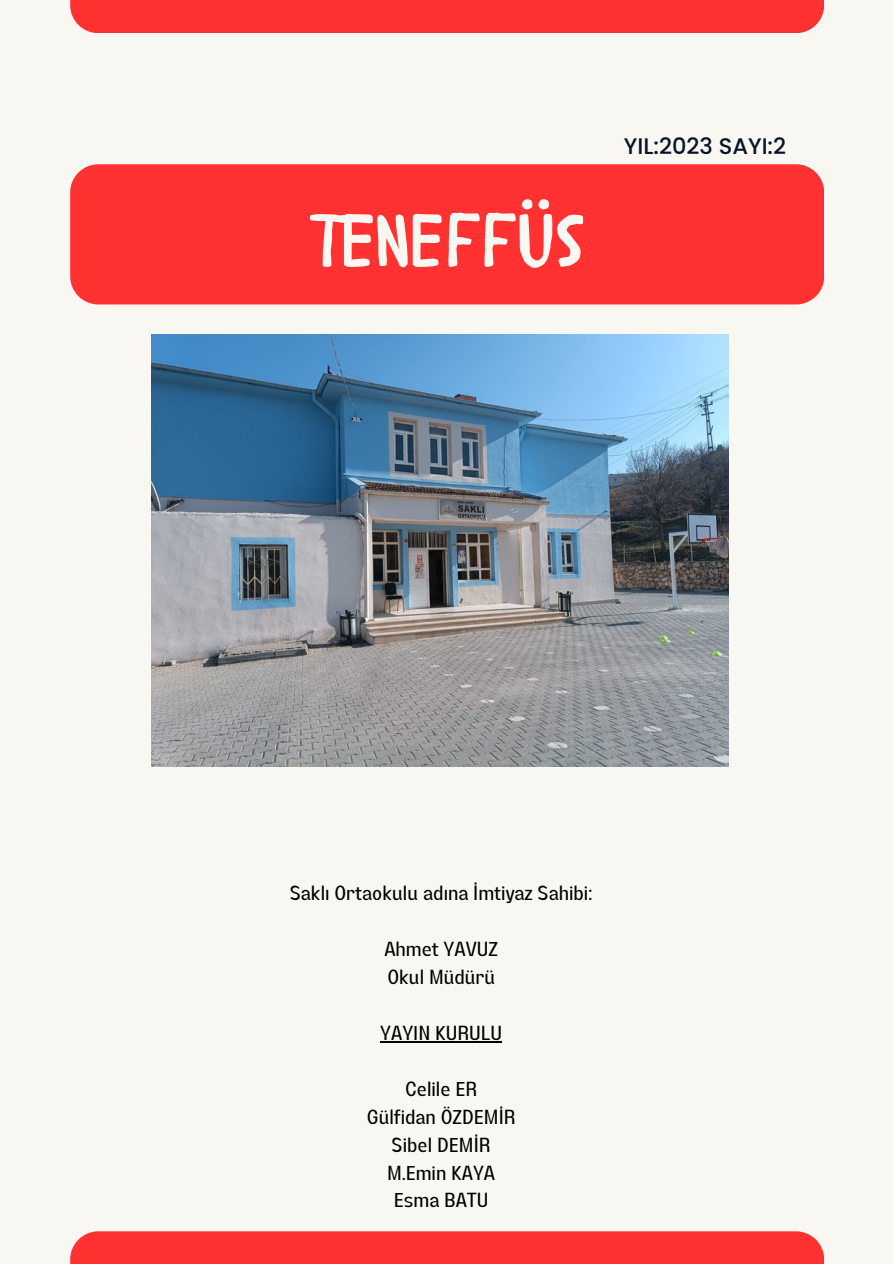
<style>
.page{position:relative;width:894px;height:1264px;background:#fff}
.page>*{position:absolute;margin:0;border:0;box-sizing:border-box;transform-origin:0 0}
.t1{font:75px "CHILDRENONE";color:#f8f7f2}
.t2{font:500 22.5px "Poppins";color:#081427}
.t3{font:19.95px "Lazord";color:#000}
</style>
<div class="page">
<div style="left:0;top:0;width:893px;height:1263px;background:#f8f7f2"></div>
<div style="left:70px;top:164px;width:753px;height:140px;background:#ff3131;border-radius:28px"></div>
<div style="left:70px;top:1231px;width:753px;height:32px;background:#ff3131"></div>
<div style="left:70px;top:0;width:753px;height:33px;background:#ff3131"></div>
<img style="left:152px;top:334px;width:576px;height:432px">
<hr style="left:380px;top:1040px;width:122px;height:2px;background:#000">
<p class="t1" style="left:312px;top:175px;width:271px">TENEFFÜS</p>
<p class="t2" style="left:623px;top:130px;width:164px">YIL:2023 SAYI:2</p>
<p class="t3" style="left:290px;top:885px;width:303px">Saklı Ortaokulu adına İmtiyaz Sahibi:</p>
<p class="t3" style="left:384px;top:941px;width:115px">Ahmet YAVUZ</p>
<p class="t3" style="left:387px;top:969px;width:109px">Okul Müdürü</p>
<p class="t3" style="left:380px;top:1025px;width:123px">YAYIN KURULU</p>
<p class="t3" style="left:405px;top:1081px;width:73px">Celile ER</p>
<p class="t3" style="left:366px;top:1109px;width:150px">Gülfidan ÖZDEMİR</p>
<p class="t3" style="left:392px;top:1137px;width:100px">Sibel DEMİR</p>
<p class="t3" style="left:387px;top:1165px;width:109px">M.Emin KAYA</p>
<p class="t3" style="left:393px;top:1192px;width:96px">Esma BATU</p>
</div>
